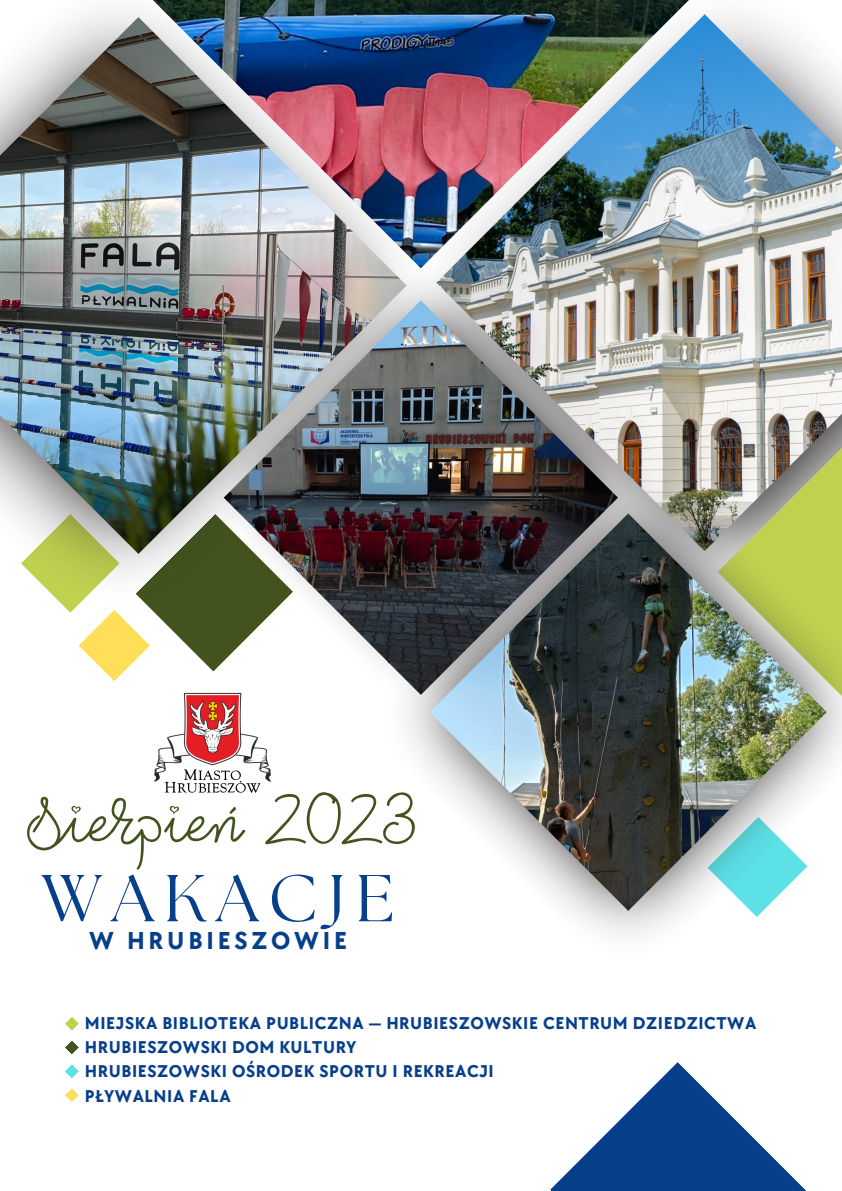
<style>
.page{position:relative;width:842px;height:1191px;background:#fff}
.page>*{position:absolute;margin:0;border:0;box-sizing:border-box;transform-origin:0 0}
.t1{font:90.3px "Heavenfield Mono";color:#42531e}
.t2{font:66px "The Seasons";letter-spacing:.15em;color:#073f8b}
.t3{font:700 25.3px "TT Chocolates";letter-spacing:.15em;color:#073f8b}
.t4{font:700 17.6px "TT Chocolates";letter-spacing:.03em;color:#073f8b}
</style>
<div class="page">
<svg style="left:80px;top:647px;width:68px;height:34px"></svg>
<img style="left:21px;top:8px;width:161px;height:639px">
<img style="left:182px;top:268px;width:254px;height:404px">
<img style="left:153px;top:0;width:536px;height:268px">
<img style="left:0;top:17px;width:407px;height:537px">
<img style="left:436px;top:14px;width:406px;height:418px">
<img style="left:224px;top:300px;width:394px;height:372px">
<svg style="left:717px;top:393px;width:125px;height:39px;fill:#f3f2ef"></svg>
<img style="left:349px;top:432px;width:493px;height:504px">
<img style="left:430px;top:513px;width:397px;height:397px">
<svg style="left:550px;top:1062px;width:255px;height:128px"></svg>
<svg style="left:65px;top:1017px;width:14px;height:13px"></svg>
<svg style="left:65px;top:1041px;width:14px;height:13px"></svg>
<svg style="left:65px;top:1064px;width:14px;height:14px"></svg>
<svg style="left:65px;top:1088px;width:14px;height:14px"></svg>
<img style="left:154px;top:692px;width:117px;height:101px">
<p class="t1" style="left:33px;top:726px;width:384px">sierpień 2023</p>
<p class="t2" style="left:42px;top:868px;width:354px">WAKACJE</p>
<p class="t3" style="left:89px;top:925px;width:259px">W HRUBIESZOWIE</p>
<p class="t4" style="left:85px;top:1012px;width:673px">MIEJSKA BIBLIOTEKA PUBLICZNA — HRUBIESZOWSKIE CENTRUM DZIEDZICTWA</p>
<p class="t4" style="left:85px;top:1037px;width:273px">HRUBIESZOWSKI DOM KULTURY</p>
<p class="t4" style="left:85px;top:1061px;width:410px">HRUBIESZOWSKI OŚRODEK SPORTU I REKREACJI</p>
<p class="t4" style="left:85px;top:1085px;width:147px">PŁYWALNIA FALA</p>
</div>
